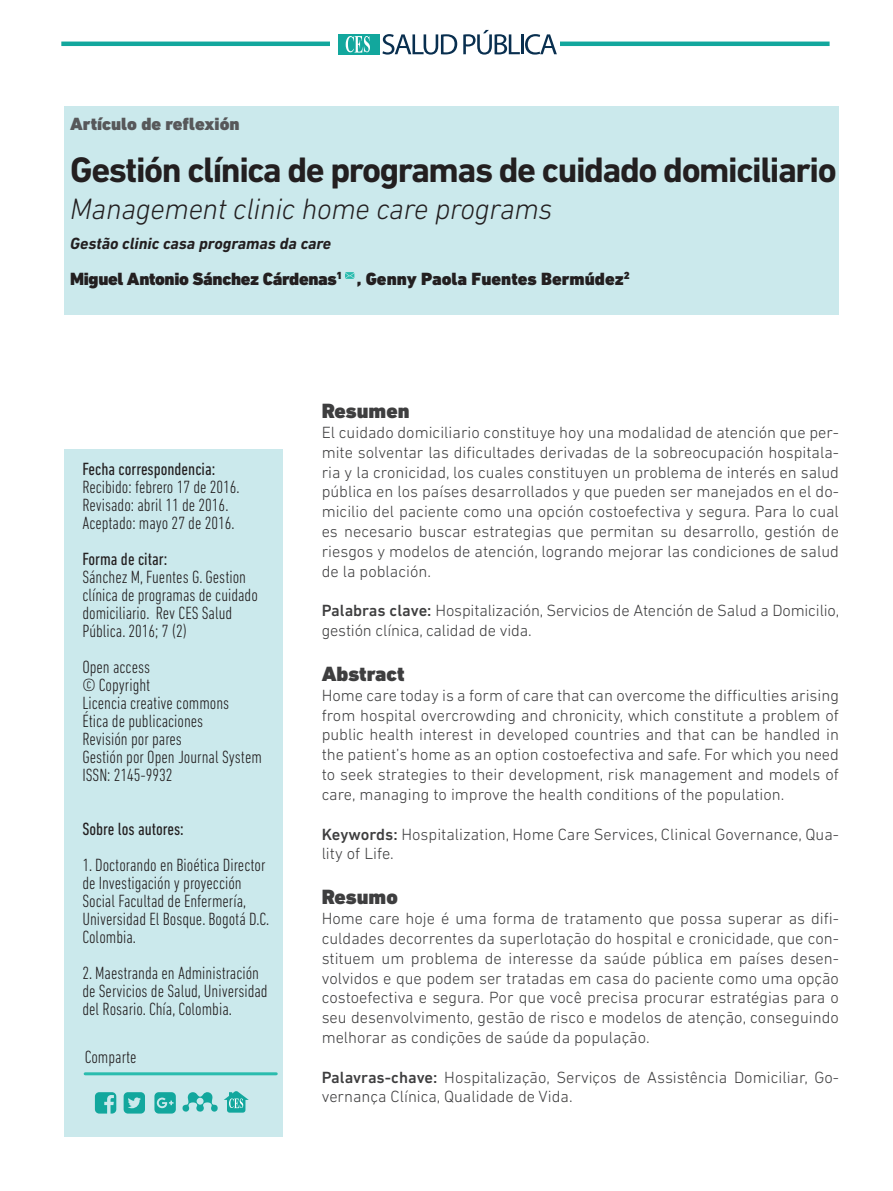
<style>
.page{position:relative;width:893px;height:1191px;background:#fff}
.page>*{position:absolute;margin:0;border:0;box-sizing:border-box;transform-origin:0 0}
.Título{font:700 36px "DIN Next LT Pro";letter-spacing:-.04em;color:#231f20}
.Título_inglés{font:italic 300 30px "DIN Next LT Pro";letter-spacing:-.01em;color:#231f20}
.Subtítulo{font:900 21px "DIN Next LT Pro";color:#3e3e3f}
.t1{font:300 condensed 18px/18px "DIN Next LT Pro";color:#231f20}
.t2{font:900 18px "DIN Next LT Pro";letter-spacing:-.02em;color:#231f20}
.t3{font:condensed 18px "DIN Next LT Pro";color:#231f20}
.Antetítulo{font:900 18px "DIN Next LT Pro";color:#57585a}
.Body{font:300 16.5px/19.8px "DIN Next LT Pro";color:#3e3e3f;text-align:justify}
.Título_inglés-2{font:italic 700 16.5px "DIN Next LT Pro";color:#231f20}
.s1{font-weight:500}
</style>
<div class="page">
<hr style="left:61px;top:42px;width:769px;height:4px;background:#12a79d">
<div style="left:331px;top:13px;width:229px;height:62px;background:#fff"></div>
<div style="left:338px;top:34px;width:41px;height:21px;background:#12a79d"></div>
<svg style="left:346px;top:36px;width:24px;height:17px"></svg>
<svg style="left:382px;top:34px;width:75px;height:21px"></svg>
<svg style="left:463px;top:30px;width:94px;height:25px"></svg>
<div style="left:65px;top:449px;width:218px;height:688px;background:#cbe9ec"></div>
<div style="left:65px;top:106px;width:774px;height:209px;background:#cbe9ec"></div>
<svg style="left:345px;top:272px;width:9px;height:7px"></svg>
<hr style="left:85px;top:1072px;width:191px;height:3px;background:#2abcae">
<svg style="left:95px;top:1092px;width:21px;height:21px"></svg>
<svg style="left:124px;top:1092px;width:21px;height:21px"></svg>
<svg style="left:154px;top:1092px;width:22px;height:21px"></svg>
<svg style="left:182px;top:1092px;width:36px;height:20px"></svg>
<svg style="left:224px;top:1091px;width:25px;height:21px"></svg>
<p class="Antetítulo" style="left:70px;top:113px;width:171px">Artículo de reflexión</p>
<p class="Título" style="left:70px;top:148px;width:768px">Gestión clínica de programas de cuidado domiciliario</p>
<p class="Título_inglés" style="left:70px;top:191px;width:484px">Management clinic home care programs</p>
<p class="Título_inglés-2" style="left:70px;top:234px;width:263px">Gestão clinic casa programas da care</p>
<p class="t2" style="left:70px;top:268px;width:561px">Miguel Antonio Sánchez Cárdenas<sup>1</sup> , Genny Paola Fuentes Bermúdez<sup>2</sup></p>
<p class="t3" style="left:82px;top:458px;width:134px">Fecha correspondencia:</p>
<p class="t1" style="left:82px;top:477px;width:159px">Recibido: febrero 17 de 2016.</p>
<p class="t1" style="left:82px;top:495px;width:148px">Revisado: abril 11 de 2016.</p>
<p class="t1" style="left:82px;top:513px;width:154px">Aceptado: mayo 27 de 2016.</p>
<p class="t3" style="left:82px;top:548px;width:86px">Forma de citar:</p>
<p class="t1" style="left:82px;top:567px;width:177px">Sánchez M, Fuentes G. Gestion clínica de programas de cuidado domiciliario. Rev CES Salud<br>Pública. 2016; 7 (2)</p>
<p class="t1" style="left:82px;top:657px;width:69px">Open access</p>
<p class="t1" style="left:82px;top:675px;width:69px">© Copyright</p>
<p class="t1" style="left:82px;top:693px;width:148px">Licencia creative commons</p>
<p class="t1" style="left:82px;top:711px;width:122px">Ética de publicaciones</p>
<p class="t1" style="left:82px;top:729px;width:101px">Revisión por pares</p>
<p class="t1" style="left:82px;top:747px;width:181px">Gestión por Open Journal System</p>
<p class="t1" style="left:82px;top:765px;width:92px">ISSN: 2145-9932</p>
<p class="t3" style="left:82px;top:818px;width:103px">Sobre los autores:</p>
<p class="t1" style="left:82px;top:855px;width:188px">1. Doctorando en Bioética Director de Investigación y proyección<br>Social Facultad de Enfermería,<br>Universidad El Bosque. Bogotá D.C.<br>Colombia.</p>
<p class="t1" style="left:82px;top:963px;width:187px">2. Maestranda en Administración de Servicios de Salud, Universidad del Rosario. Chía, Colombia.</p>
<p class="t1" style="left:85px;top:1048px;width:53px">Comparte</p>
<p class="Subtítulo" style="left:322px;top:398px;width:89px">Resumen</p>
<p class="Body" style="left:322px;top:422px;width:519px">El cuidado domiciliario constituye hoy una modalidad de atención que per&shy;mite solventar las dificultades derivadas de la sobreocupación hospitala&shy;ria y la cronicidad, los cuales constituyen un problema de interés en salud pública en los países desarrollados y que pueden ser manejados en el do&shy;micilio del paciente como una opción costoefectiva y segura. Para lo cual es necesario buscar estrategias que permitan su desarrollo, gestión de riesgos y modelos de atención, logrando mejorar las condiciones de salud de la población.</p>
<p class="Body" style="left:322px;top:600px;width:519px"><span class="s1">Palabras clave:</span> Hospitalización, Servicios de Atención de Salud a Domicilio, gestión clínica, calidad de vida.</p>
<p class="Subtítulo" style="left:322px;top:661px;width:84px">Abstract</p>
<p class="Body" style="left:322px;top:685px;width:519px">Home care today is a form of care that can overcome the difficulties arising from hospital overcrowding and chronicity, which constitute a problem of public health interest in developed countries and that can be handled in the patient’s home as an option costoefectiva and safe. For which you need to seek strategies to their development, risk management and models of care, managing to improve the health conditions of the population.</p>
<p class="Body" style="left:322px;top:824px;width:519px"><span class="s1">Keywords:</span> Hospitalization, Home Care Services, Clinical Governance, Qua&shy;lity of Life.</p>
<p class="Subtítulo" style="left:322px;top:884px;width:78px">Resumo</p>
<p class="Body" style="left:322px;top:908px;width:519px">Home care hoje é uma forma de tratamento que possa superar as difi&shy;culdades decorrentes da superlotação do hospital e cronicidade, que con&shy;stituem um problema de interesse da saúde pública em países desen&shy;volvidos e que podem ser tratadas em casa do paciente como uma opção costoefectiva e segura. Por que você precisa procurar estratégias para o seu desenvolvimento, gestão de risco e modelos de atenção, conseguindo melhorar as condições de saúde da população.</p>
<p class="Body" style="left:322px;top:1067px;width:519px"><span class="s1">Palavras-chave:</span> Hospitalização, Serviços de Assistência Domiciliar, Go&shy;vernança Clínica, Qualidade de Vida.</p>
</div>
